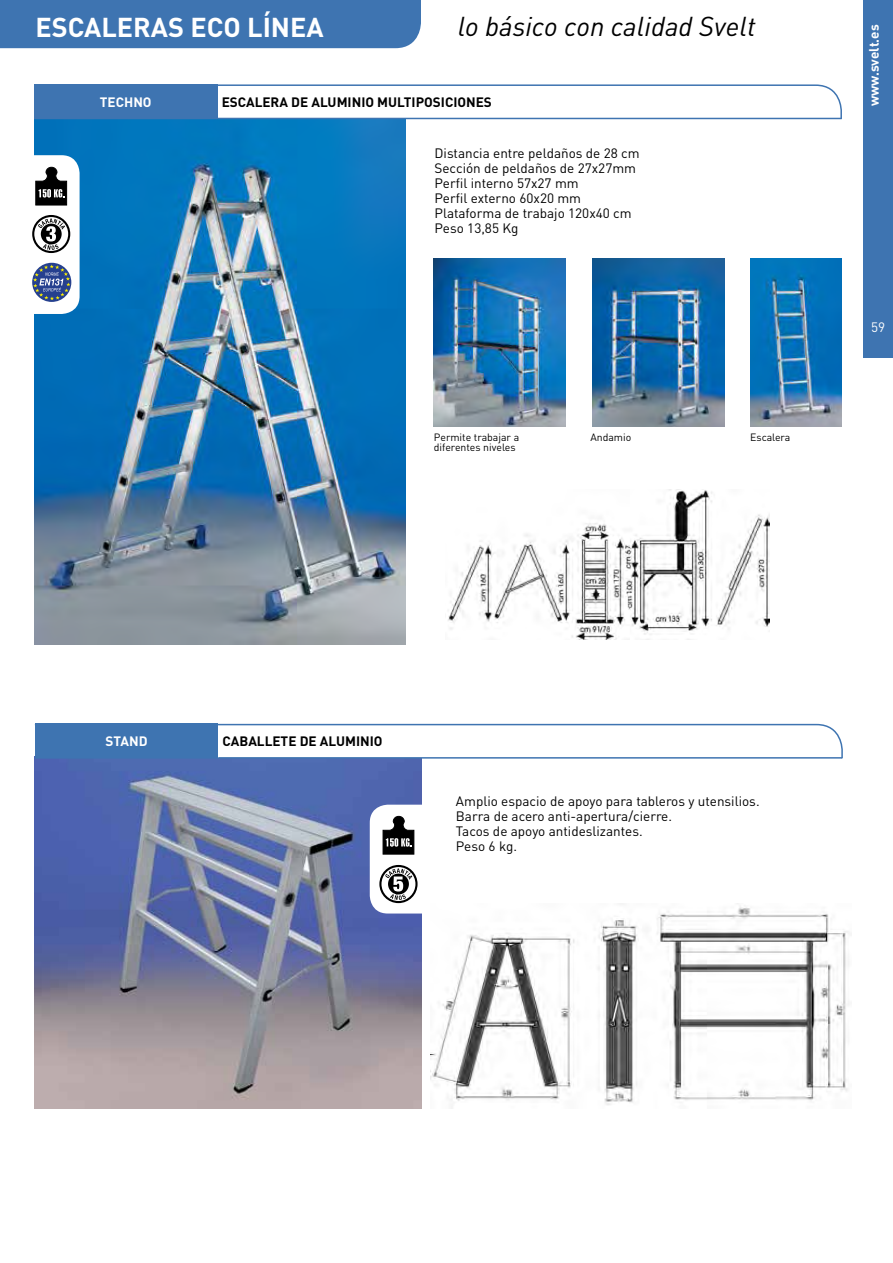
<style>
.page{position:relative;width:893px;height:1263px;background:#fff}
.page>*{position:absolute;margin:0;border:0;box-sizing:border-box;transform-origin:0 0}
.t1{font:italic 27px "DIN";color:#000}
.t2{font:700 27px "DIN";color:#fff}
.t3{font:13.5px/15px "DIN";color:#000}
.t4{font:700 13.5px "DIN";color:#000}
.t5{font:700 13.5px "DIN";color:#fff}
.t6{font:13.5px "DIN";color:#fff}
.t7{font:10.5px/10.5px "DIN";color:#000}
</style>
<div class="page">
<div style="left:863px;top:0;width:30px;height:358px;background:#3e74b1"></div>
<div style="left:0;top:0;width:421px;height:48px;background:#3e74b1"></div>
<img style="left:448px;top:489px;width:321px;height:151px">
<img style="left:34px;top:120px;width:371px;height:524px">
<svg style="left:32px;top:155px;width:48px;height:159px"></svg>
<img style="left:434px;top:259px;width:132px;height:168px">
<img style="left:592px;top:259px;width:133px;height:168px">
<img style="left:750px;top:259px;width:92px;height:168px">
<svg style="left:34px;top:84px;width:808px;height:36px"></svg>
<img style="left:35px;top:760px;width:387px;height:348px">
<svg style="left:34px;top:723px;width:809px;height:37px"></svg>
<img style="left:431px;top:903px;width:418px;height:205px">
<svg style="left:370px;top:805px;width:52px;height:108px"></svg>
<h1 class="t2" style="left:35px;top:9px;width:172px">ESCALERAS ECO</h1>
<h1 class="t2" style="left:247px;top:9px;width:16px">LÍNEA</h1>
<h1 class="t1" style="left:458px;top:10px;width:299px">lo básico con calidad Svelt</h1>
<p class="t5" style="left:100px;top:93px;width:53px">TECHNO</p>
<p class="t4" style="left:222px;top:93px;width:272px">ESCALERA DE ALUMINIO MULTIPOSICIONES</p>
<p class="t3" style="left:435px;top:145px;width:207px">Distancia entre peldaños de 28 cm<br>Sección de peldaños de 27x27mm<br>Perfil interno 57x27 mm<br>Perfil externo 60x20 mm<br>Plataforma de trabajo 120x40 cm<br>Peso 13,85 Kg</p>
<p class="t7" style="left:434px;top:431px;width:87px">Permite trabajar a diferentes niveles</p>
<p class="t7" style="left:590px;top:431px;width:43px">Andamio</p>
<p class="t7" style="left:750px;top:431px;width:42px">Escalera</p>
<p class="t5" style="left:865px;top:106px;width:83px;rotate:-90deg">WWW.SVELT.ES</p>
<p class="t6" style="left:871px;top:319px;width:16px">59</p>
<p class="t5" style="left:106px;top:733px;width:43px">STAND</p>
<p class="t4" style="left:223px;top:733px;width:161px">CABALLETE DE ALUMINIO</p>
<p class="t3" style="left:456px;top:793px;width:305px">Amplio espacio de apoyo para tableros y utensilios.<br>Barra de acero anti-apertura/cierre.<br>Tacos de apoyo antideslizantes.<br>Peso 6 kg.</p>
</div>
